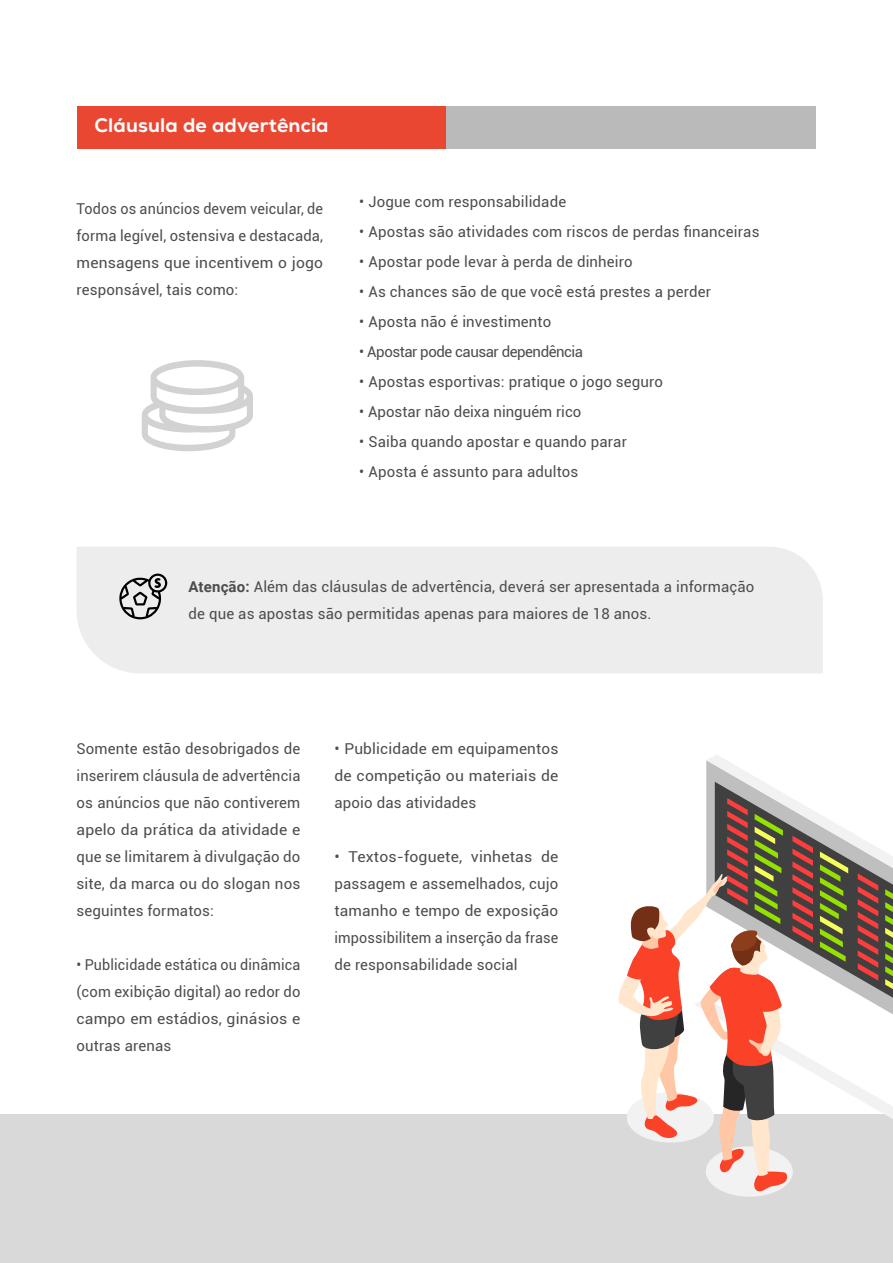
<style>
.page{position:relative;width:893px;height:1263px;background:#fff}
.page>*{position:absolute;margin:0;border:0;box-sizing:border-box;transform-origin:0 0}
.t1{font:800 19.5px "Nexa";letter-spacing:.01em;color:#fff}
.t2{font:15px/27px "Roboto";letter-spacing:.01em;color:#4d4d4e;text-align:justify}
.t3{font:15px/27px "Roboto";letter-spacing:.01em;color:#4d4d4e;text-align:justify;scale:1.05 1}
.t4{font:15px/27px "Roboto";letter-spacing:.01em;color:#4d4d4e;text-align:justify;scale:.96 1}
.t5{font:15px/27px "Roboto";letter-spacing:.01em;color:#4d4d4e;text-align:justify;scale:.95 1}
.t6{font:15px "Roboto";letter-spacing:-.03em;color:#4d4d4e}
.s1{font-weight:700}
</style>
<div class="page">
<div style="left:77px;top:106px;width:369px;height:43px;background:#e94732"></div>
<div style="left:446px;top:106px;width:370px;height:43px;background:#bababa"></div>
<div style="left:77px;top:547px;width:746px;height:126px;background:#ededed"></div>
<svg style="left:119px;top:574px;width:48px;height:45px;background:#a8a8a8"></svg>
<div style="left:0;top:1114px;width:893px;height:149px;background:#d9d9d9"></div>
<svg style="left:142px;top:360px;width:111px;height:91px"></svg>
<svg style="left:618px;top:755px;width:275px;height:442px"></svg>
<h1 class="t1" style="left:94px;top:113px;width:236px">Cláusula de advertência</h1>
<p class="t4" style="left:77px;top:195px;width:258px">Todos os anúncios devem veicular, de forma legível, ostensiva e destacada, mensagens que incentivem o jogo responsável, tais como:</p>
<p class="t2" style="left:359px;top:188px;width:208px">• Jogue com responsabilidade</p>
<p class="t2" style="left:359px;top:218px;width:402px">• Apostas são atividades com riscos de perdas financeiras</p>
<p class="t2" style="left:359px;top:248px;width:275px">• Apostar pode levar à perda de dinheiro</p>
<p class="t2" style="left:359px;top:278px;width:353px">• As chances são de que você está prestes a perder</p>
<p class="t2" style="left:359px;top:308px;width:194px">• Aposta não é investimento</p>
<p class="t6" style="left:359px;top:341px;width:225px">• Apostar pode causar dependência</p>
<p class="t2" style="left:359px;top:368px;width:305px">• Apostas esportivas: pratique o jogo seguro</p>
<p class="t2" style="left:359px;top:398px;width:224px">• Apostar não deixa ninguém rico</p>
<p class="t2" style="left:359px;top:428px;width:269px">• Saiba quando apostar e quando parar</p>
<p class="t2" style="left:359px;top:458px;width:221px">• Aposta é assunto para adultos</p>
<p class="t2" style="left:189px;top:573px;width:567px"><span class="s1">Atenção:</span> Além das cláusulas de advertência, deverá ser apresentada a informação de que as apostas são permitidas apenas para maiores de 18 anos.</p>
<p class="t2" style="left:77px;top:735px;width:225px">Somente estão desobrigados de inserirem cláusula de advertência os anúncios que não contiverem apelo da prática da atividade e que se limitarem à divulgação do site, da marca ou do slogan nos seguintes formatos:</p>
<p class="t5" style="left:77px;top:951px;width:237px">• Publicidade estática ou dinâmica (com exibição digital) ao redor do campo em estádios, ginásios e outras arenas</p>
<p class="t2" style="left:334px;top:735px;width:225px">• Publicidade em equipamentos de competição ou materiais de apoio das atividades</p>
<p class="t3" style="left:334px;top:843px;width:215px">• Textos-foguete, vinhetas de passagem e assemelhados, cujo tamanho e tempo de exposição impossibilitem a inserção da frase de responsabilidade social</p>
</div>
